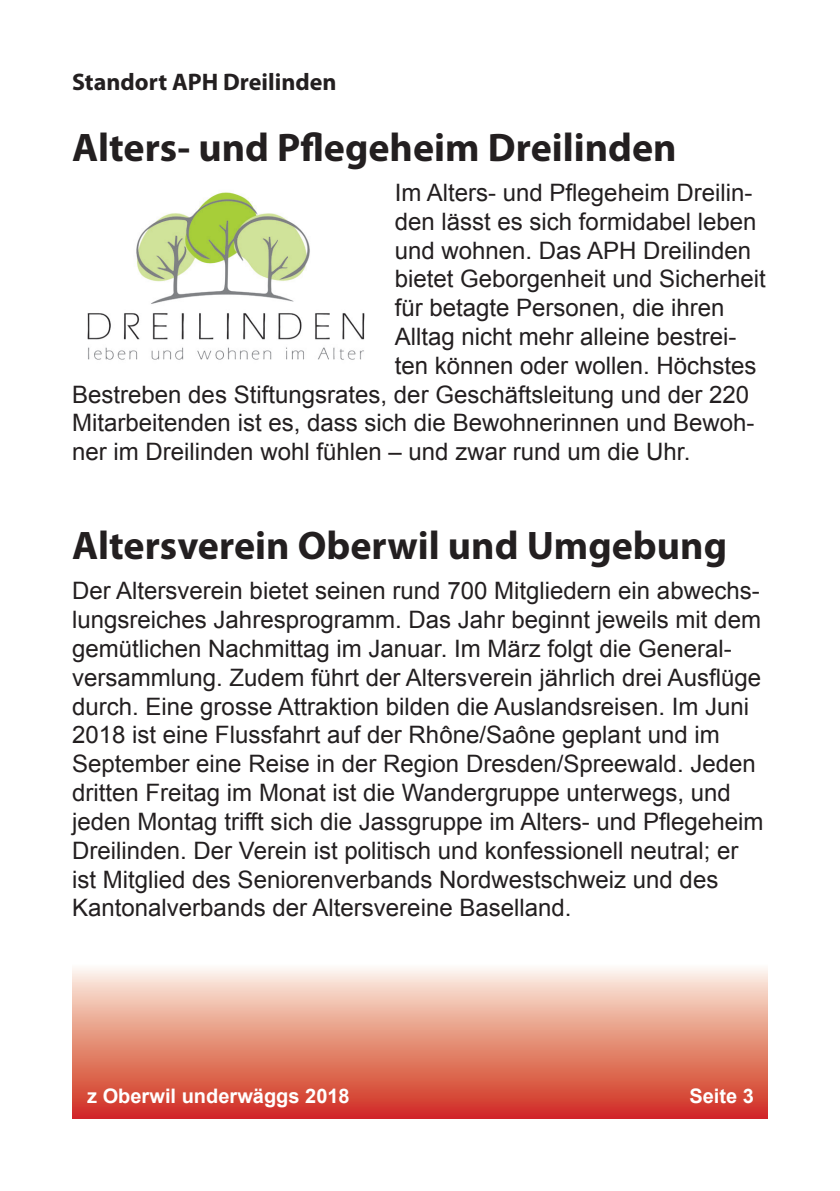
<style>
.page{position:relative;width:840px;height:1191px;background:#fff}
.page>*{position:absolute;margin:0;border:0;box-sizing:border-box;transform-origin:0 0}
.t1{font:700 40px "Myriad Pro";color:#231f20}
.t2{font:24px/28.8px "Arial";color:#231f20}
.t3{font:700 24px "Myriad Pro";color:#231f20}
.t4{font:700 20px "Arial";color:#fff}
</style>
<div class="page">
<svg style="left:72px;top:968px;width:695px;height:151px;background:#e58e7c"></svg>
<img style="left:87px;top:192px;width:278px;height:168px">
<p class="t3" style="left:72px;top:68px;width:266px">Standort APH Dreilinden</p>
<h1 class="t1" style="left:72px;top:125px;width:605px">Alters- und Pflegeheim Dreilinden</h1>
<p class="t2" style="left:394px;top:178px;width:359px">Im Alters- und Pflegeheim Dreilin-</p>
<p class="t2" style="left:394px;top:207px;width:363px">den lässt es sich formidabel leben</p>
<p class="t2" style="left:394px;top:236px;width:358px">und wohnen. Das APH Dreilinden</p>
<p class="t2" style="left:394px;top:265px;width:372px">bietet Geborgenheit und Sicherheit</p>
<p class="t2" style="left:394px;top:293px;width:331px">für betagte Personen, die ihren</p>
<p class="t2" style="left:394px;top:322px;width:343px">Alltag nicht mehr alleine bestrei-</p>
<p class="t2" style="left:394px;top:351px;width:363px">ten können oder wollen. Höchstes</p>
<p class="t2" style="left:72px;top:380px;width:678px">Bestreben des Stiftungsrates, der Geschäftsleitung und der 220</p>
<p class="t2" style="left:72px;top:409px;width:683px">Mitarbeitenden ist es, dass sich die Bewohnerinnen und Bewoh-</p>
<p class="t2" style="left:72px;top:437px;width:619px">ner im Dreilinden wohl fühlen – und zwar rund um die Uhr.</p>
<h1 class="t1" style="left:72px;top:523px;width:656px">Altersverein Oberwil und Umgebung</h1>
<p class="t2" style="left:72px;top:577px;width:692px">Der Altersverein bietet seinen rund 700 Mitgliedern ein abwechs&shy;lungsreiches Jahresprogramm. Das Jahr beginnt jeweils mit dem gemütlichen Nachmittag im Januar. Im März folgt die General&shy;versammlung. Zudem führt der Altersverein jährlich drei Ausflüge durch. Eine grosse Attraktion bilden die Auslandsreisen. Im Juni 2018 ist eine Flussfahrt auf der Rhône/Saône geplant und im September eine Reise in der Region Dresden/Spreewald. Jeden dritten Freitag im Monat ist die Wandergruppe unterwegs, und jeden Montag trifft sich die Jassgruppe im Alters- und Pflegeheim Dreilinden. Der Verein ist politisch und konfessionell neutral; er ist Mitglied des Seniorenverbands Nordwestschweiz und des Kantonalverbands der Altersvereine Baselland.</p>
<p class="t4" style="left:87px;top:1082px;width:264px">z Oberwil underwäggs 2018</p>
<p class="t4" style="left:689px;top:1082px;width:66px">Seite 3</p>
</div>
